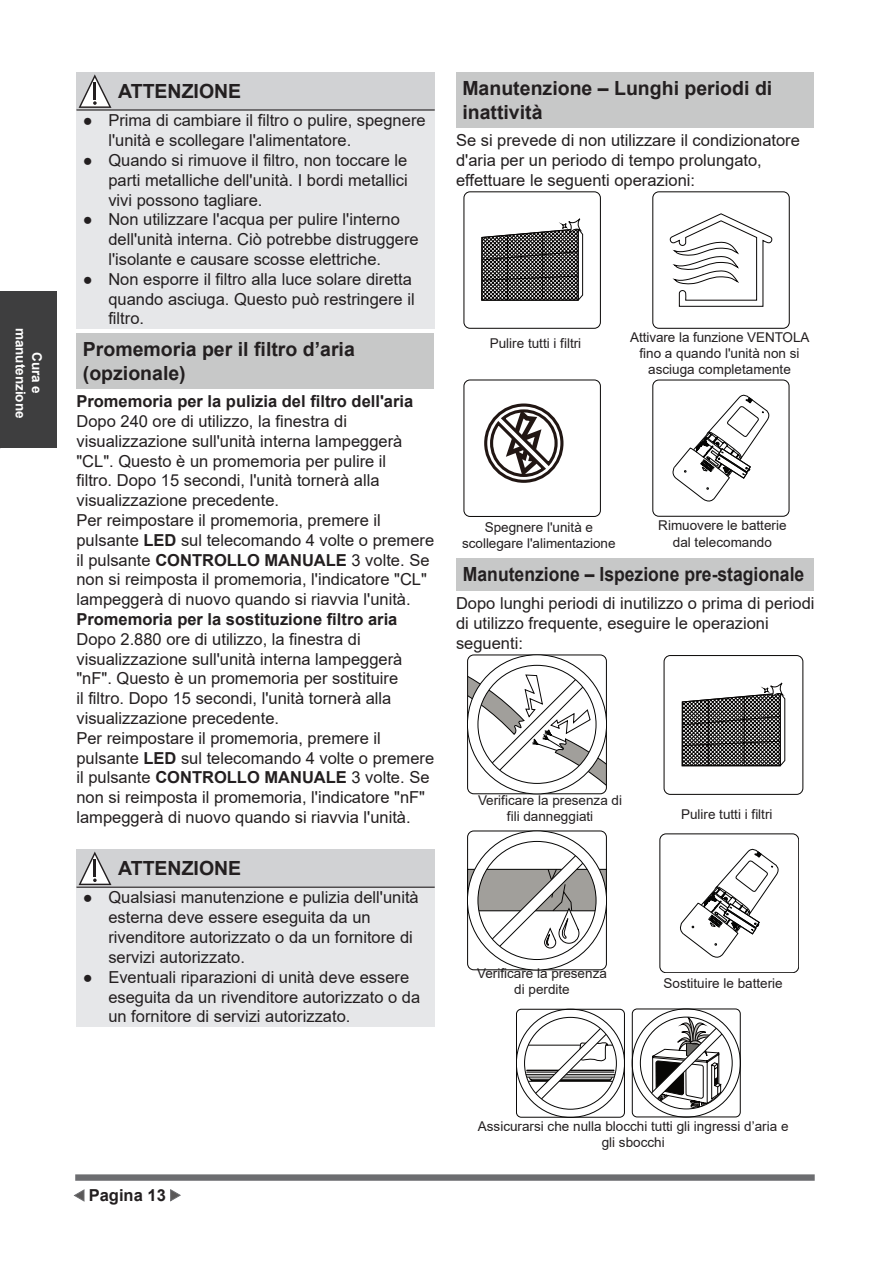
<style>
.page{position:relative;width:893px;height:1263px;background:#fff}
.page>*{position:absolute;margin:0;border:0;box-sizing:border-box;transform-origin:0 0}
.t1{font:700 19.5px/23.4px "Arial";color:#231f20}
.t2{font:700 19.5px "Arial";color:#231f20;scale:.9 1}
.t3{font:16.5px/19.8px "Arial";color:#231f20}
.t4{font:700 16.5px "Arial";color:#231f20}
.t5{font:13.5px/16.2px "Arial";color:#231f20;text-align:center}
.t6{font:700 13.5px/16.2px "Arial";color:#fff;text-align:center}
.s1{font-weight:700}
</style>
<div class="page">
<div style="left:75px;top:1174px;width:740px;height:6px;background:#6c6d70"></div>
<svg style="left:74px;top:1189px;width:10px;height:12px"></svg>
<svg style="left:170px;top:1189px;width:11px;height:12px"></svg>
<div style="left:76px;top:72px;width:359px;height:38px;background:#d1d2d4"></div>
<div style="left:76px;top:110px;width:359px;height:219px;background:#e6e7e9"></div>
<hr style="left:76px;top:109px;width:359px;height:2px;background:#231f20">
<svg style="left:79px;top:74px;width:32px;height:34px"></svg>
<div style="left:76px;top:333px;width:358px;height:56px;background:#c7c8c8"></div>
<div style="left:76px;top:849px;width:359px;height:38px;background:#d1d2d4"></div>
<div style="left:76px;top:887px;width:359px;height:140px;background:#e6e7e9"></div>
<hr style="left:76px;top:886px;width:359px;height:2px;background:#231f20">
<svg style="left:79px;top:851px;width:32px;height:34px"></svg>
<div style="left:456px;top:72px;width:357px;height:56px;background:#c7c8c8"></div>
<svg style="left:464px;top:192px;width:137px;height:137px"></svg>
<svg style="left:652px;top:192px;width:137px;height:136px"></svg>
<div style="left:464px;top:380px;width:137px;height:137px;border:1px solid #080605;border-radius:6px"></div>
<svg style="left:672px;top:394px;width:98px;height:108px"></svg>
<div style="left:652px;top:380px;width:137px;height:136px;border:1px solid #080605;border-radius:6px"></div>
<svg style="left:484px;top:403px;width:80px;height:80px"></svg>
<div style="left:456px;top:558px;width:358px;height:32px;background:#c7c8c8"></div>
<svg style="left:663px;top:655px;width:140px;height:140px"></svg>
<svg style="left:467px;top:654px;width:140px;height:140px"></svg>
<svg style="left:680px;top:848px;width:99px;height:110px"></svg>
<div style="left:660px;top:833px;width:139px;height:140px;border:1px solid #080605;border-radius:6px"></div>
<svg style="left:467px;top:830px;width:140px;height:140px"></svg>
<svg style="left:516px;top:1009px;width:109px;height:108px"></svg>
<div style="left:516px;top:1009px;width:109px;height:108px;border:1px solid #080605;border-radius:5px"></div>
<svg style="left:632px;top:1008px;width:108px;height:109px"></svg>
<div style="left:632px;top:1009px;width:108px;height:108px;border:1px solid #080605;border-radius:5px"></div>
<div style="left:0;top:292px;width:56px;height:156px;background:#3e3e3f"></div>
<p class="t6" style="left:45px;top:328px;width:92px;rotate:90deg">Cura e manutenzione</p>
<p class="t1" style="left:118px;top:80px;width:125px">ATTENZIONE</p>
<p class="t3" style="left:108px;top:110px;width:319px;text-indent:-26px">● Prima di cambiare il filtro o pulire, spegnere l'unità e scollegare l'alimentatore.</p>
<p class="t3" style="left:108px;top:150px;width:301px;text-align:justify;text-indent:-26px">● Quando si rimuove il filtro, non toccare le parti metalliche dell'unità. I bordi metallici vivi possono tagliare.</p>
<p class="t3" style="left:108px;top:209px;width:312px;text-indent:-26px">● Non utilizzare l'acqua per pulire l'interno dell'unità interna. Ciò potrebbe distruggere l'isolante e causare scosse elettriche.</p>
<p class="t3" style="left:108px;top:269px;width:308px;text-indent:-26px">● Non esporre il filtro alla luce solare diretta quando asciuga. Questo può restringere il filtro.</p>
<p class="t1" style="left:83px;top:338px;width:274px">Promemoria per il filtro d’aria (opzionale)</p>
<p class="t4" style="left:76px;top:390px;width:338px">Promemoria per la pulizia del filtro dell'aria</p>
<p class="t3" style="left:76px;top:411px;width:359px">Dopo 240 ore di utilizzo, la finestra di visualizzazione sull'unità interna lampeggerà "CL". Questo è un promemoria per pulire il<br>filtro. Dopo 15 secondi, l'unità tornerà alla visualizzazione precedente.<br>Per reimpostare il promemoria, premere il pulsante <span class="s1">LED</span> sul telecomando 4 volte o premere il pulsante <span class="s1">CONTROLLO MANUALE</span> 3 volte. Se non si reimposta il promemoria, l'indicatore "CL" lampeggerà di nuovo quando si riavvia l'unità.</p>
<p class="t4" style="left:76px;top:607px;width:322px">Promemoria per la sostituzione filtro aria</p>
<p class="t3" style="left:76px;top:629px;width:359px">Dopo 2.880 ore di utilizzo, la finestra di visualizzazione sull'unità interna lampeggerà "nF". Questo è un promemoria per sostituire<br>il filtro. Dopo 15 secondi, l'unità tornerà alla visualizzazione precedente.<br>Per reimpostare il promemoria, premere il pulsante <span class="s1">LED</span> sul telecomando 4 volte o premere il pulsante <span class="s1">CONTROLLO MANUALE</span> 3 volte. Se non si reimposta il promemoria, l'indicatore "nF" lampeggerà di nuovo quando si riavvia l'unità.</p>
<p class="t1" style="left:118px;top:857px;width:125px">ATTENZIONE</p>
<p class="t3" style="left:108px;top:887px;width:312px;text-indent:-26px">● Qualsiasi manutenzione e pulizia dell'unità esterna deve essere eseguita da un rivenditore autorizzato o da un fornitore di servizi autorizzato.</p>
<p class="t3" style="left:108px;top:967px;width:313px;text-indent:-26px">● Eventuali riparazioni di unità deve essere eseguita da un rivenditore autorizzato o da un fornitore di servizi autorizzato.</p>
<p class="t1" style="left:462px;top:77px;width:311px">Manutenzione – Lunghi periodi di inattività</p>
<p class="t3" style="left:456px;top:130px;width:345px">Se si prevede di non utilizzare il condizionatore d'aria per un periodo di tempo prolungato, effettuare le seguenti operazioni:</p>
<p class="t5" style="left:490px;top:335px;width:93px">Pulire tutti i filtri</p>
<p class="t5" style="left:630px;top:329px;width:181px">Attivare la funzione VENTOLA fino a quando l'unità non si asciuga completamente</p>
<p class="t5" style="left:658px;top:517px;width:130px">Rimuovere le batterie dal telecomando</p>
<p class="t2" style="left:463px;top:561px;width:381px">Manutenzione – Ispezione pre-stagionale</p>
<p class="t3" style="left:456px;top:593px;width:360px">Dopo lunghi periodi di inutilizzo o prima di periodi di utilizzo frequente, eseguire le operazioni seguenti:</p>
<p class="t5" style="left:462px;top:519px;width:155px">Spegnere l'unità e scollegare l'alimentazione</p>
<p class="t5" style="left:478px;top:792px;width:146px">Verificare la presenza di fili danneggiati</p>
<p class="t5" style="left:681px;top:806px;width:93px">Pulire tutti i filtri</p>
<p class="t5" style="left:477px;top:965px;width:131px">Verificare la presenza di perdite</p>
<p class="t5" style="left:663px;top:975px;width:121px">Sostituire le batterie</p>
<p class="t4" style="left:89px;top:1184px;width:79px">Pagina 13</p>
<p class="t5" style="left:478px;top:1118px;width:312px">Assicurarsi che nulla blocchi tutti gli ingressi d’aria e gli sbocchi</p>
</div>
